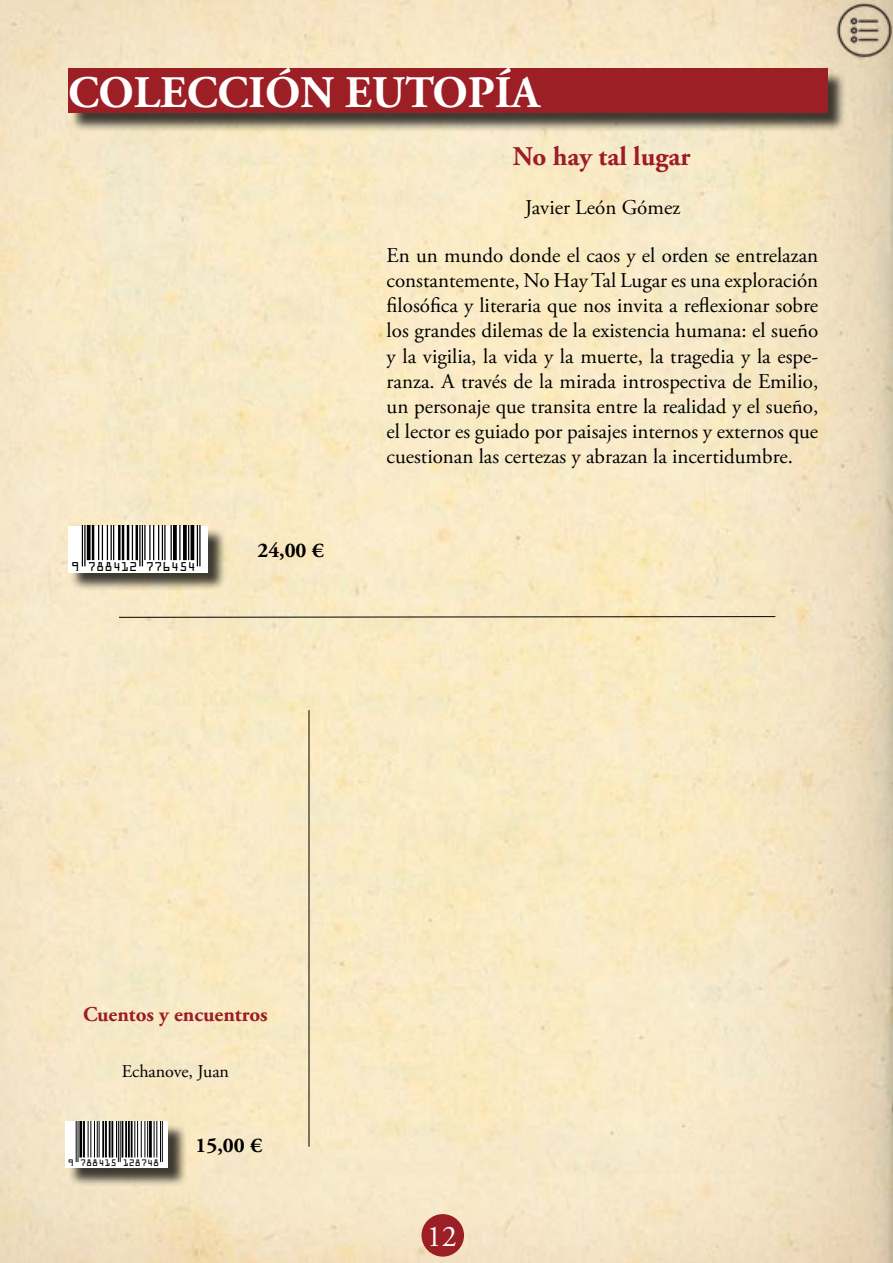
<style>
.page{position:relative;width:893px;height:1263px;background:#fff}
.page>*{position:absolute;margin:0;border:0;box-sizing:border-box;transform-origin:0 0}
.t1{font:700 45px "Adobe Garamond Pro";color:#fff}
.t2{font:30px "Adobe Garamond Pro";color:#fff}
.t3{font:700 27px "Adobe Garamond Pro";color:#9c1d25}
.t4{font:21px/25.2px "Adobe Garamond Pro";color:#000;text-align:justify}
.t5{font:700 21px "Adobe Garamond Pro";color:#9c1d25}
.t6{font:700 21px "Adobe Garamond Pro";color:#000}
.t7{font:18px "Adobe Garamond Pro";color:#000}
.t8{font:11.55px "OCRA Std";color:#000}
.t9{font:8.4px "OCRA Std";color:#000}
</style>
<div class="page">
<img style="left:0;top:0;width:893px;height:1263px">
<div style="left:421px;top:1214px;width:43px;height:42px;background:#9c1f25;border-radius:50%"></div>
<hr style="left:309px;top:710px;width:1px;height:437px;background:#000">
<div style="left:68px;top:1124px;width:119px;height:63px;background:#000;opacity:.75"></div>
<svg style="left:66px;top:1121px;width:102px;height:47px"></svg>
<hr style="left:76px;top:1121px;width:1px;height:41px;background:#000">
<hr style="left:78px;top:1121px;width:1px;height:41px;background:#000">
<hr style="left:79px;top:1121px;width:3px;height:36px;background:#000">
<hr style="left:83px;top:1121px;width:2px;height:36px;background:#000">
<hr style="left:88px;top:1121px;width:1px;height:36px;background:#000">
<hr style="left:90px;top:1121px;width:1px;height:36px;background:#000">
<hr style="left:94px;top:1121px;width:1px;height:36px;background:#000">
<hr style="left:97px;top:1121px;width:1px;height:36px;background:#000">
<hr style="left:99px;top:1121px;width:1px;height:36px;background:#000">
<hr style="left:102px;top:1121px;width:2px;height:36px;background:#000">
<hr style="left:105px;top:1121px;width:2px;height:36px;background:#000">
<hr style="left:109px;top:1121px;width:2px;height:36px;background:#000">
<hr style="left:111px;top:1121px;width:2px;height:36px;background:#000">
<hr style="left:116px;top:1121px;width:1px;height:36px;background:#000">
<hr style="left:118px;top:1121px;width:1px;height:41px;background:#000">
<hr style="left:120px;top:1121px;width:1px;height:41px;background:#000">
<hr style="left:122px;top:1121px;width:1px;height:36px;background:#000">
<hr style="left:125px;top:1121px;width:2px;height:36px;background:#000">
<hr style="left:128px;top:1121px;width:2px;height:36px;background:#000">
<hr style="left:131px;top:1121px;width:2px;height:36px;background:#000">
<hr style="left:134px;top:1121px;width:1px;height:36px;background:#000">
<hr style="left:137px;top:1121px;width:1px;height:36px;background:#000">
<hr style="left:141px;top:1121px;width:1px;height:36px;background:#000">
<hr style="left:144px;top:1121px;width:1px;height:36px;background:#000">
<hr style="left:147px;top:1121px;width:1px;height:36px;background:#000">
<hr style="left:149px;top:1121px;width:3px;height:36px;background:#000">
<hr style="left:154px;top:1121px;width:1px;height:36px;background:#000">
<hr style="left:156px;top:1121px;width:1px;height:36px;background:#000">
<hr style="left:160px;top:1121px;width:1px;height:41px;background:#000">
<hr style="left:162px;top:1121px;width:1px;height:41px;background:#000">
<div style="left:71px;top:71px;width:775px;height:61px;background:#000;opacity:.75"></div>
<div style="left:68px;top:68px;width:759px;height:45px;background:#9c1f25"></div>
<svg style="left:119px;top:616px;width:657px;height:2px"></svg>
<img style="left:834px;top:0;width:59px;height:60px">
<div style="left:71px;top:528px;width:156px;height:63px;background:#000;opacity:.75"></div>
<svg style="left:68px;top:526px;width:140px;height:47px"></svg>
<hr style="left:82px;top:526px;width:1px;height:40px;background:#000">
<hr style="left:84px;top:526px;width:2px;height:40px;background:#000">
<svg style="left:87px;top:526px;width:4px;height:34px"></svg>
<hr style="left:92px;top:526px;width:2px;height:34px;background:#000">
<hr style="left:98px;top:526px;width:1px;height:34px;background:#000">
<hr style="left:102px;top:526px;width:1px;height:34px;background:#000">
<hr style="left:107px;top:526px;width:1px;height:34px;background:#000">
<hr style="left:111px;top:526px;width:1px;height:34px;background:#000">
<hr style="left:113px;top:526px;width:1px;height:34px;background:#000">
<hr style="left:118px;top:526px;width:3px;height:34px;background:#000">
<hr style="left:122px;top:526px;width:2px;height:34px;background:#000">
<hr style="left:127px;top:526px;width:2px;height:34px;background:#000">
<hr style="left:132px;top:526px;width:1px;height:34px;background:#000">
<hr style="left:136px;top:526px;width:2px;height:34px;background:#000">
<hr style="left:139px;top:526px;width:2px;height:40px;background:#000">
<hr style="left:142px;top:526px;width:1px;height:40px;background:#000">
<hr style="left:144px;top:526px;width:2px;height:34px;background:#000">
<hr style="left:149px;top:526px;width:2px;height:34px;background:#000">
<hr style="left:153px;top:526px;width:1px;height:34px;background:#000">
<hr style="left:158px;top:526px;width:1px;height:34px;background:#000">
<hr style="left:162px;top:526px;width:1px;height:34px;background:#000">
<hr style="left:164px;top:526px;width:2px;height:34px;background:#000">
<hr style="left:171px;top:526px;width:1px;height:34px;background:#000">
<svg style="left:173px;top:526px;width:4px;height:34px"></svg>
<hr style="left:179px;top:526px;width:2px;height:34px;background:#000">
<svg style="left:183px;top:526px;width:4px;height:34px"></svg>
<hr style="left:188px;top:526px;width:1px;height:34px;background:#000">
<hr style="left:191px;top:526px;width:3px;height:34px;background:#000">
<hr style="left:197px;top:526px;width:1px;height:40px;background:#000">
<hr style="left:199px;top:526px;width:2px;height:40px;background:#000">
<h1 class="t1" style="left:68px;top:66px;width:473px">COLECCIÓN EUTOPÍA</h1>
<p class="t3" style="left:513px;top:141px;width:179px">No hay tal lugar</p>
<p class="t4" style="left:525px;top:195px;width:157px">Javier León Gómez</p>
<p class="t4" style="left:387px;top:243px;width:433px">En un mundo donde el caos y el orden se entrelazan constantemente, No Hay Tal Lugar es una exploración filosófica y literaria que nos invita a reflexionar sobre los grandes dilemas de la existencia humana: el sueño y la vigilia, la vida y la muerte, la tragedia y la espe&shy;ranza. A través de la mirada introspectiva de Emilio, un personaje que transita entre la realidad y el sueño, el lector es guiado por paisajes internos y externos que cuestionan las certezas y abrazan la incertidumbre.</p>
<p class="t8" style="left:71px;top:562px;width:126px">9 788412 776454</p>
<p class="t6" style="left:257px;top:538px;width:69px">24,00 €</p>
<p class="t5" style="left:83px;top:1002px;width:186px">Cuentos y encuentros</p>
<p class="t7" style="left:122px;top:1060px;width:109px">Echanove, Juan</p>
<p class="t9" style="left:68px;top:1158px;width:93px">9 788415 128748</p>
<p class="t6" style="left:196px;top:1133px;width:69px">15,00 €</p>
<h2 class="t2" style="left:427px;top:1219px;width:31px">12</h2>
</div>
